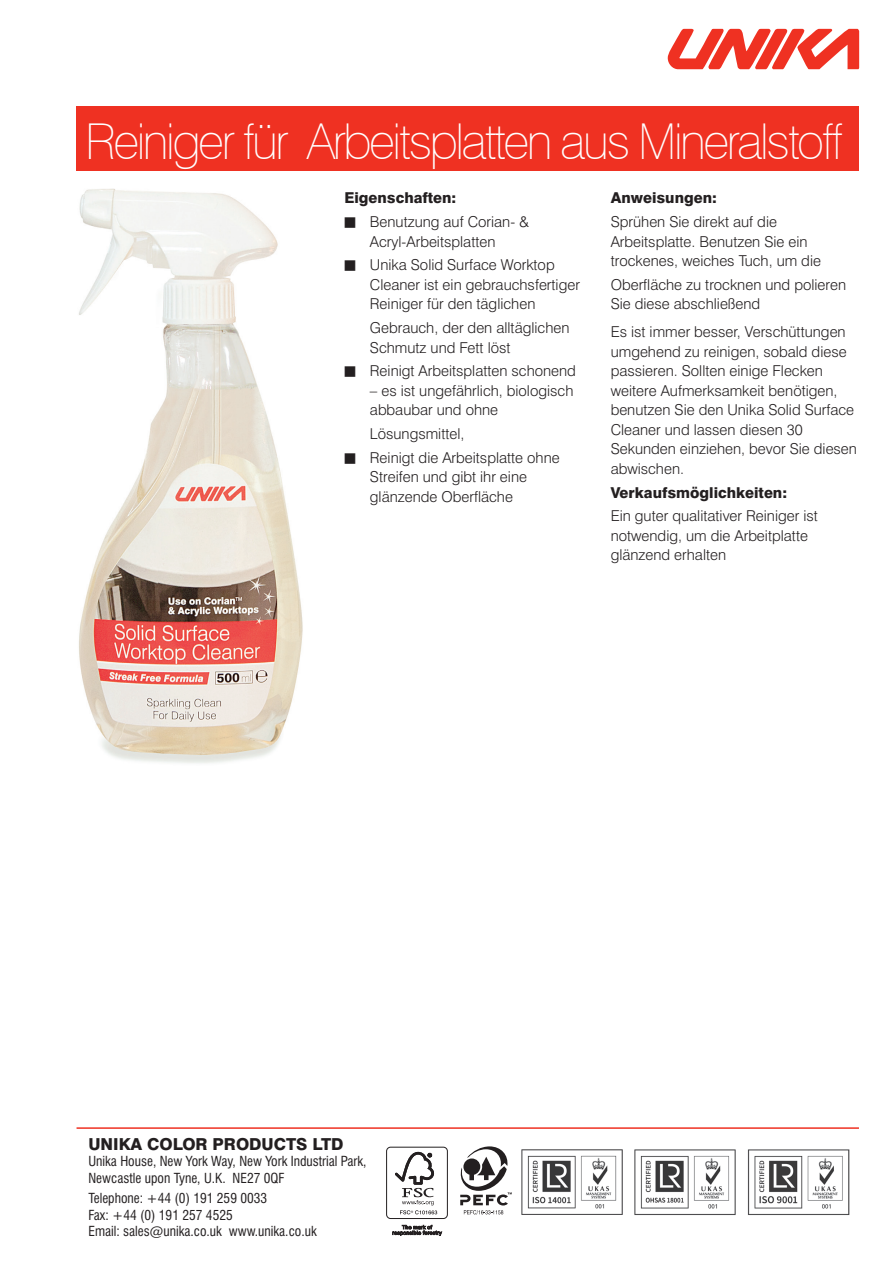
<style>
.page{position:relative;width:893px;height:1263px;background:#fff}
.page>*{position:absolute;margin:0;border:0;box-sizing:border-box;transform-origin:0 0}
.t1{font:100 49.5px "Swiss 721 BT";letter-spacing:-.05em;color:#fff}
.t2{font:800 16.5px "Swiss 721 BT";color:#231f20}
.t3{font:300 15px/19.5px "Swiss 721 BT";color:#231f20}
.t4{font:800 15px "Swiss 721 BT";color:#231f20}
.t5{font:condensed 13.5px/16.5px "Swiss 721 BT";color:#231f20}
</style>
<div class="page">
<div style="left:77px;top:106px;width:782px;height:65px;background:#ef3122"></div>
<hr style="left:77px;top:1127px;width:782px;height:2px;background:#ef3122">
<svg style="left:668px;top:29px;width:191px;height:40px"></svg>
<div style="left:386px;top:1147px;width:62px;height:72px;border:1px solid #231f20;border-radius:4px"></div>
<svg style="left:392px;top:1225px;width:50px;height:11px"></svg>
<svg style="left:395px;top:1152px;width:42px;height:62px"></svg>
<svg style="left:460px;top:1146px;width:52px;height:69px"></svg>
<img style="left:747px;top:1149px;width:103px;height:66px">
<img style="left:634px;top:1149px;width:102px;height:66px">
<img style="left:521px;top:1149px;width:102px;height:66px">
<img style="left:79px;top:188px;width:224px;height:575px">
<h1 class="t1" style="left:85px;top:111px;width:760px">Reiniger für Arbeitsplatten aus Mineralstoff</h1>
<p class="t4" style="left:344px;top:189px;width:113px">Eigenschaften:</p>
<p class="t3" style="left:370px;top:212px;width:161px">Benutzung auf Corian- &amp;<br>Acryl-Arbeitsplatten</p>
<p class="t3" style="left:370px;top:255px;width:211px">Unika Solid Surface Worktop<br>Cleaner ist ein gebrauchsfertiger<br>Reiniger für den täglichen</p>
<p class="t3" style="left:370px;top:318px;width:201px">Gebrauch, der den alltäglichen<br>Schmutz und Fett löst</p>
<p class="t3" style="left:370px;top:361px;width:208px">Reinigt Arbeitsplatten schonend</p>
<p class="t3" style="left:370px;top:381px;width:205px">– es ist ungefährlich, biologisch abbaubar und ohne</p>
<p class="t3" style="left:370px;top:422px;width:191px;line-height:23.7px">Lösungsmittel,<br>Reinigt die Arbeitsplatte ohne</p>
<p class="t3" style="left:370px;top:467px;width:159px">Streifen und gibt ihr eine glänzende Oberfläche</p>
<p class="t4" style="left:611px;top:189px;width:108px">Anweisungen:</p>
<p class="t3" style="left:611px;top:212px;width:212px">Sprühen Sie direkt auf die<br>Arbeitsplatte. Benutzen Sie ein trockenes, weiches Tuch, um die</p>
<p class="t3" style="left:611px;top:275px;width:237px">Oberfläche zu trocknen und polieren<br>Sie diese abschließend</p>
<p class="t3" style="left:611px;top:322px;width:248px">Es ist immer besser, Verschüttungen umgehend zu reinigen, sobald diese passieren. Sollten einige Flecken weitere Aufmerksamkeit benötigen, benutzen Sie den Unika Solid Surface<br>Cleaner und lassen diesen 30<br>Sekunden einziehen, bevor Sie diesen abwischen.</p>
<p class="t4" style="left:611px;top:483px;width:178px">Verkaufsmöglichkeiten:</p>
<p class="t3" style="left:611px;top:506px;width:209px">Ein guter qualitativer Reiniger ist notwendig, um die Arbeitplatte glänzend erhalten</p>
<p class="t2" style="left:88px;top:1134px;width:257px">UNIKA COLOR PRODUCTS LTD</p>
<p class="t5" style="left:88px;top:1153px;width:280px">Unika House, New York Way, New York Industrial Park,<br>Newcastle upon Tyne, U.K. NE27 0QF</p>
<p class="t5" style="left:88px;top:1190px;width:230px">Telephone: +44 (0) 191 259 0033<br>Fax: +44 (0) 191 257 4525<br>Email: sales@unika.co.uk www.unika.co.uk</p>
</div>
